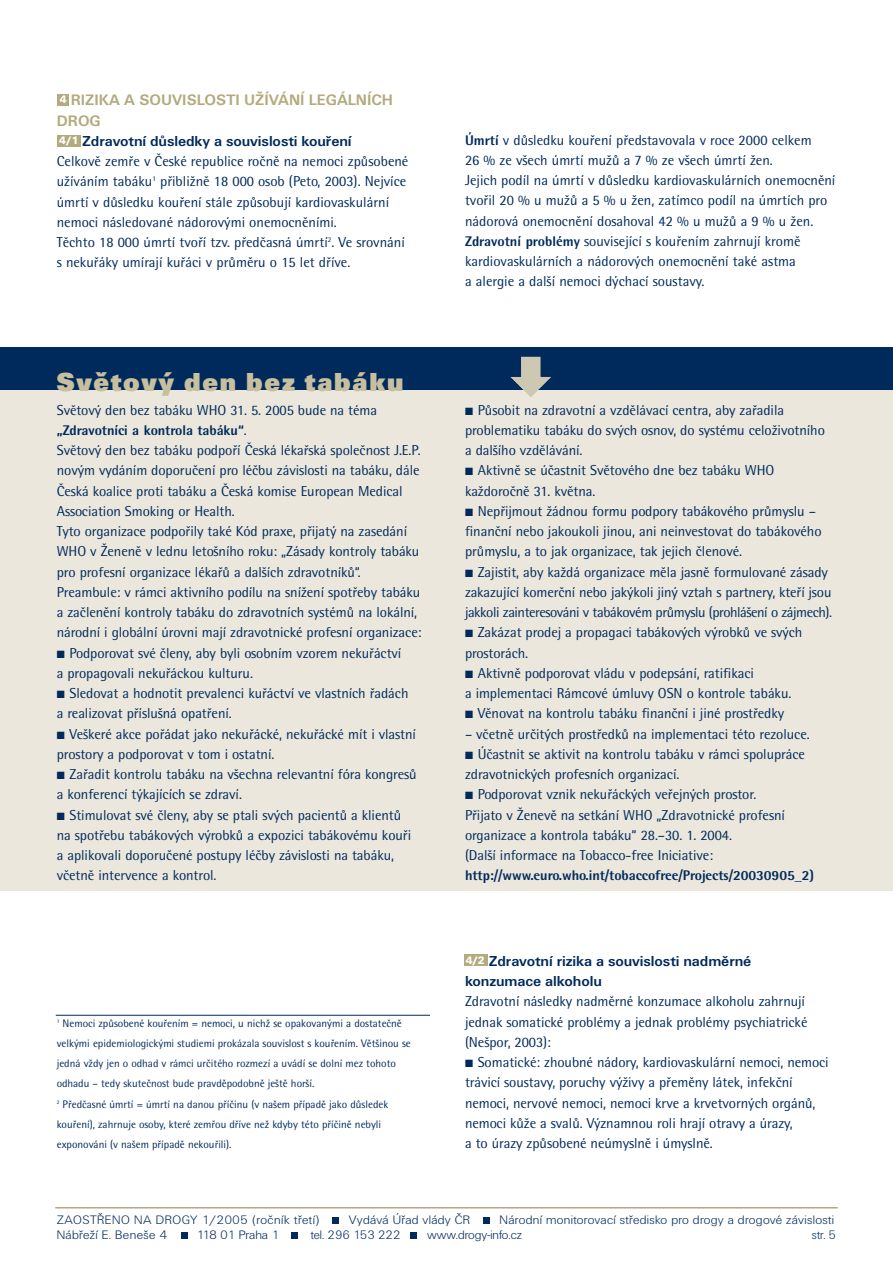
<style>
.page{position:relative;width:893px;height:1263px;background:#fff}
.page>*{position:absolute;margin:0;border:0;box-sizing:border-box;transform-origin:0 0}
.t1{font:700 27px "Unitus DEE Ultr";letter-spacing:.065em;color:#c7bf9e}
.t2{font:16.05px "Rotis Semi Sans Extra Bold CE";letter-spacing:-.005em;color:#002a5c}
.t3{font:700 15.75px/20.2px "Unitus TEE";color:#b3aa7e}
.t4{font:700 15px/20.2px "Unitus TEE";letter-spacing:-.005em;color:#002a5c}
.t5{font:14.25px/20.2px "Rotis Semi Sans CE";letter-spacing:-.005em;color:#002a5c}
.t6{font:12.75px "Unitus DEE Ligh";letter-spacing:.025em;color:#002a5c;scale:1.05 1}
.t7{font:12.75px "Unitus DEE Ligh";letter-spacing:.025em;color:#002a5c;scale:1.04 1}
.t8{font:12.75px "Unitus DEE Ligh";color:#002a5c}
.t9{font:12.75px "Unitus DEE Ligh";color:#002a5c;scale:1.05 1}
.t10{font:12.75px "Unitus DEE Ligh";letter-spacing:.025em;color:#002a5c}
.t11{font:11.25px "Unitus TEE Blac";color:#fff}
.t12{font:10.8px/20.2px "Rotis Semi Sans CE";color:#002a5c}
.s1{font-family:"Rotis Semi Sans CE";font-size:14.25px}
.s2{font-family:"Rotis Semi Sans Extra Bold CE";font-size:16.05px}
</style>
<div class="page">
<hr style="left:55px;top:1207px;width:783px;height:1px;background:#b3aa7e">
<div style="left:332px;top:1217px;width:7px;height:7px;background:#002a5c"></div>
<svg style="left:181px;top:1232px;width:6px;height:6px"></svg>
<div style="left:291px;top:1232px;width:7px;height:6px;background:#002a5c"></div>
<svg style="left:411px;top:1232px;width:6px;height:6px"></svg>
<div style="left:483px;top:1217px;width:6px;height:7px;background:#002a5c"></div>
<div style="left:0;top:380px;width:893px;height:511px;background:#ebe7dc"></div>
<div style="left:58px;top:94px;width:11px;height:12px;background:#b3aa7e"></div>
<div style="left:58px;top:135px;width:23px;height:11px;background:#b3aa7e"></div>
<hr style="left:56px;top:1015px;width:374px;height:1px;background:#002a5c">
<div style="left:0;top:348px;width:893px;height:42px;background:#002a5c"></div>
<svg style="left:510px;top:357px;width:41px;height:40px"></svg>
<div style="left:464px;top:954px;width:23px;height:12px;background:#b3aa7e"></div>
<p class="t3" style="left:57px;top:91px;width:338px;text-indent:14px">RIZIKA A SOUVISLOSTI UŽÍVÁNÍ LEGÁLNÍCH<br>DROG</p>
<p class="t4" style="left:82px;top:132px;width:271px">Zdravotní důsledky a souvislosti kouření</p>
<p class="t5" style="left:57px;top:153px;width:353px">Celkově zemře v České republice ročně na nemoci způsobené užíváním tabáku<sup>1</sup> přibližně 18 000 osob (Peto, 2003). Nejvíce úmrtí v důsledku kouření stále způsobují kardiovaskulární nemoci následované nádorovými onemocněními.<br>Těchto 18 000 úmrtí tvoří tzv. předčasná úmrtí<sup>2</sup>. Ve srovnání s nekuřáky umírají kuřáci v průměru o 15 let dříve.</p>
<p class="t11" style="left:60px;top:95px;width:8px">4</p>
<p class="t11" style="left:59px;top:136px;width:21px">4/1</p>
<h1 class="t1" style="left:57px;top:372px;width:348px">Světový den bez tabáku</h1>
<p class="t5" style="left:57px;top:401px;width:322px">Světový den bez tabáku WHO 31. 5. 2005 bude na téma</p>
<p class="t2" style="left:57px;top:425px;width:192px">„Zdravotníci a kontrola tabáku“<span class="s1">.</span></p>
<p class="t5" style="left:57px;top:441px;width:366px">Světový den bez tabáku podpoří Česká lékařská společnost J.E.P. novým vydáním doporučení pro léčbu závislosti na tabáku, dále Česká koalice proti tabáku a Česká komise European Medical Association Smoking or Health.<br>Tyto organizace podpořily také Kód praxe, přijatý na zasedání WHO v Ženeně v lednu letošního roku: „Zásady kontroly tabáku pro profesní organizace lékařů a dalších zdravotníků“.<br>Preambule: v rámci aktivního podílu na snížení spotřeby tabáku a začlenění kontroly tabáku do zdravotních systémů na lokální, národní i globální úrovni mají zdravotnické profesní organizace:</p>
<p class="t5" style="left:57px;top:644px;width:346px">■ Podporovat své členy, aby byli osobním vzorem nekuřáctví a propagovali nekuřáckou kulturu.</p>
<p class="t5" style="left:57px;top:684px;width:353px">■ Sledovat a hodnotit prevalenci kuřáctví ve vlastních řadách a realizovat příslušná opatření.</p>
<p class="t5" style="left:57px;top:725px;width:361px">■ Veškeré akce pořádat jako nekuřácké, nekuřácké mít i vlastní prostory a podporovat v tom i ostatní.</p>
<p class="t5" style="left:57px;top:765px;width:361px">■ Zařadit kontrolu tabáku na všechna relevantní fóra kongresů a konferencí týkajících se zdraví.</p>
<p class="t5" style="left:57px;top:806px;width:356px">■ Stimulovat své členy, aby se ptali svých pacientů a klientů na spotřebu tabákových výrobků a expozici tabákovému kouři a aplikovali doporučené postupy léčby závislosti na tabáku, včetně intervence a kontrol.</p>
<p class="t12" style="left:57px;top:1014px;width:356px"><sup>1</sup> Nemoci způsobené kouřením = nemoci, u nichž se opakovanými a dostatečně velkými epidemiologickými studiemi prokázala souvislost s kouřením. Většinou se jedná vždy jen o odhad v rámci určitého rozmezí a uvádí se dolní mez tohoto odhadu – tedy skutečnost bude pravděpodobně ještě horší.<br><sup>2</sup> Předčasné úmrtí = úmrtí na danou příčinu (v našem případě jako důsledek kouření), zahrnuje osoby, které zemřou dříve než kdyby této příčině nebyli exponováni (v našem případě nekouřili).</p>
<p class="t5" style="left:465px;top:131px;width:372px"><span class="s2">Úmrtí</span> v důsledku kouření představovala v roce 2000 celkem<br>26 % ze všech úmrtí mužů a 7 % ze všech úmrtí žen.<br>Jejich podíl na úmrtí v důsledku kardiovaskulárních onemocnění tvořil 20 % u mužů a 5 % u žen, zatímco podíl na úmrtích pro nádorová onemocnění dosahoval 42 % u mužů a 9 % u žen.<br><span class="s2">Zdravotní problémy</span> související s kouřením zahrnují kromě kardiovaskulárních a nádorových onemocnění také astma<br>a alergie a další nemoci dýchací soustavy.</p>
<p class="t5" style="left:465px;top:401px;width:361px">■ Působit na zdravotní a vzdělávací centra, aby zařadila problematiku tabáku do svých osnov, do systému celoživotního a dalšího vzdělávání.</p>
<p class="t5" style="left:465px;top:462px;width:311px">■ Aktivně se účastnit Světového dne bez tabáku WHO každoročně 31. května.</p>
<p class="t5" style="left:465px;top:502px;width:358px">■ Nepřijmout žádnou formu podpory tabákového průmyslu – finanční nebo jakoukoli jinou, ani neinvestovat do tabákového průmyslu, a to jak organizace, tak jejich členové.</p>
<p class="t5" style="left:465px;top:563px;width:369px">■ Zajistit, aby každá organizace měla jasně formulované zásady zakazující komerční nebo jakýkoli jiný vztah s partnery, kteří jsou jakkoli zainteresováni v tabákovém průmyslu (prohlášení o zájmech).</p>
<p class="t5" style="left:465px;top:624px;width:339px">■ Zakázat prodej a propagaci tabákových výrobků ve svých prostorách.</p>
<p class="t5" style="left:465px;top:664px;width:328px">■ Aktivně podporovat vládu v podepsání, ratifikaci<br>a implementaci Rámcové úmluvy OSN o kontrole tabáku.</p>
<p class="t5" style="left:465px;top:705px;width:321px">■ Věnovat na kontrolu tabáku finanční i jiné prostředky</p>
<p class="t5" style="left:465px;top:725px;width:346px">– včetně určitých prostředků na implementaci této rezoluce.</p>
<p class="t5" style="left:465px;top:745px;width:341px">■ Účastnit se aktivit na kontrolu tabáku v rámci spolupráce zdravotnických profesních organizací.</p>
<p class="t5" style="left:465px;top:786px;width:321px">■ Podporovat vznik nekuřáckých veřejných prostor.<br>Přijato v Ženevě na setkání WHO „Zdravotnické profesní organizace a kontrola tabáku“ 28.–30. 1. 2004.<br>(Další informace na Tobacco-free Iniciative:</p>
<p class="t2" style="left:465px;top:871px;width:351px">http://www.euro.who.int/tobaccofree/Projects/20030905_2)</p>
<p class="t11" style="left:466px;top:956px;width:21px">4/2</p>
<p class="t4" style="left:465px;top:952px;width:288px;text-indent:24px">Zdravotní rizika a souvislosti nadměrné konzumace alkoholu</p>
<p class="t5" style="left:465px;top:993px;width:344px">Zdravotní následky nadměrné konzumace alkoholu zahrnují jednak somatické problémy a jednak problémy psychiatrické (Nešpor, 2003):</p>
<p class="t5" style="left:465px;top:1054px;width:365px">■ Somatické: zhoubné nádory, kardiovaskulární nemoci, nemoci trávicí soustavy, poruchy výživy a přeměny látek, infekční nemoci, nervové nemoci, nemoci krve a krvetvorných orgánů, nemoci kůže a svalů. Významnou roli hrají otravy a úrazy,<br>a to úrazy způsobené neúmyslně i úmyslně.</p>
<p class="t7" style="left:57px;top:1214px;width:254px">ZAOSTŘENO NA DROGY 1/2005 (ročník třetí)</p>
<p class="t6" style="left:349px;top:1214px;width:117px">Vydává Úřad vlády ČR</p>
<p class="t6" style="left:500px;top:1214px;width:320px">Národní monitorovací středisko pro drogy a drogové závislosti</p>
<p class="t6" style="left:57px;top:1229px;width:107px">Nábřeží E. Beneše 4</p>
<p class="t9" style="left:196px;top:1229px;width:80px">118 01 Praha 1</p>
<p class="t8" style="left:311px;top:1229px;width:91px">tel. 296 153 222</p>
<p class="t8" style="left:427px;top:1229px;width:96px">www.drogy-info.cz</p>
<p class="t10" style="left:812px;top:1230px;width:26px">str. 5</p>
</div>
